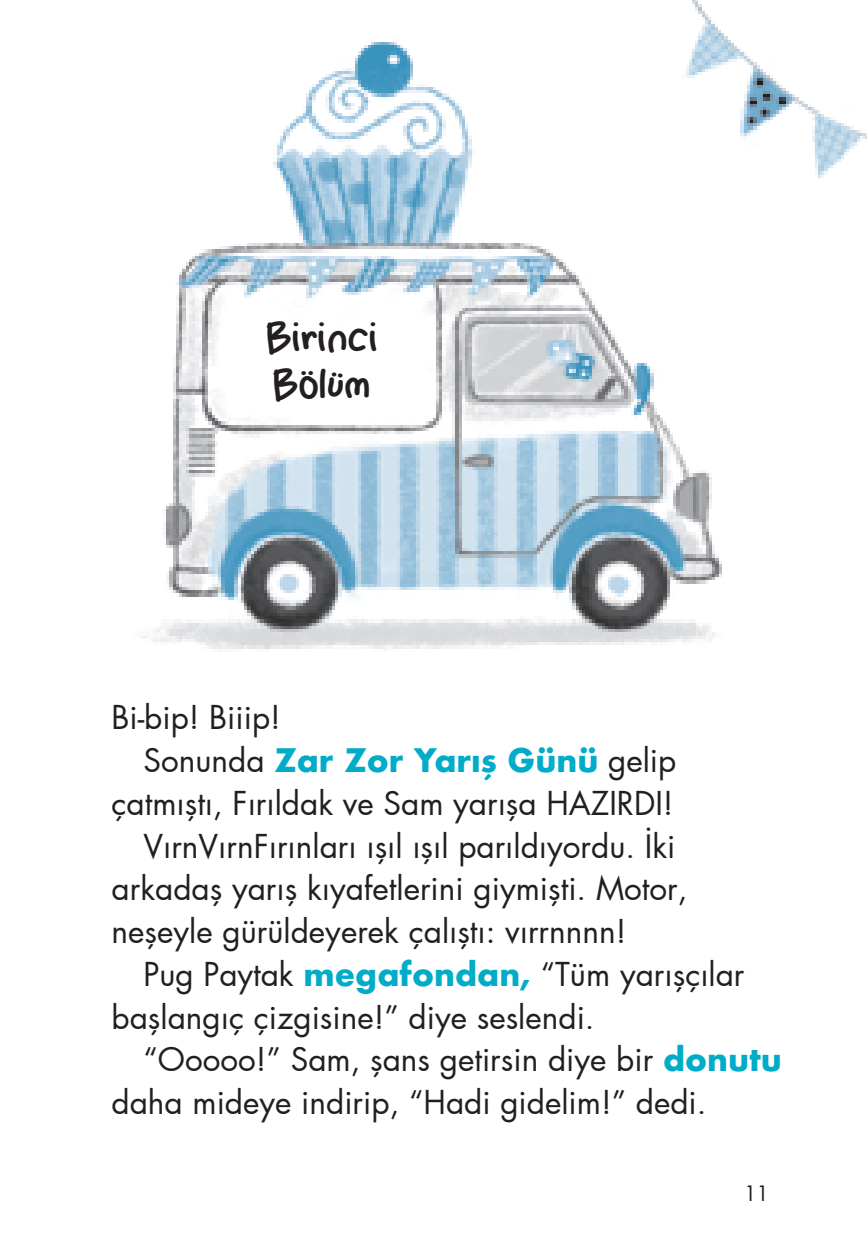
<style>
.page{position:relative;width:867px;height:1257px;background:#fff}
.page>*{position:absolute;margin:0;border:0;box-sizing:border-box;transform-origin:0 0}
.t1{font:40.5px/47.2px "Selenes Handwriting 1";color:#231f20;scale:1.1 1}
.t2{font:31.5px "Futura";color:#231f20}
.t3{font:700 31.5px "Futura";color:#00acc8}
.t4{font:20.25px "Futura";color:#231f20}
.s1{font-weight:400;color:#231f20}
.s2{font-weight:700;color:#00acc8}
</style>
<div class="page">
<img style="left:143px;top:42px;width:579px;height:610px">
<img style="left:659px;top:0;width:207px;height:191px">
<p class="t1" style="left:266px;top:315px;width:103px">Birinci<br>Bölüm</p>
<p class="t2" style="left:112px;top:696px;width:171px">Bi-bip! Biiip!</p>
<p class="t3" style="left:143px;top:737px;width:534px"><span class="s1">Sonunda</span> Zar Zor Yarış Günü <span class="s1">gelip</span></p>
<p class="t2" style="left:112px;top:781px;width:563px">çatmıştı, Fırıldak ve Sam yarışa HAZIRDI!</p>
<p class="t2" style="left:143px;top:824px;width:533px">VırnVırnFırınları ışıl ışıl parıldıyordu. İki</p>
<p class="t2" style="left:112px;top:867px;width:577px">arkadaş yarış kıyafetlerini giymişti. Motor,</p>
<p class="t2" style="left:112px;top:910px;width:516px">neşeyle gürüldeyerek çalıştı: vırrnnnn!</p>
<p class="t2" style="left:143px;top:952px;width:602px">Pug Paytak <span class="s2">megafondan,</span> “Tüm yarışçılar</p>
<p class="t2" style="left:112px;top:995px;width:484px">başlangıç çizgisine!” diye seslendi.</p>
<p class="t2" style="left:143px;top:1038px;width:640px">“Ooooo!” Sam, şans getirsin diye bir <span class="s2">donutu</span></p>
<p class="t2" style="left:112px;top:1080px;width:596px">daha mideye indirip, “Hadi gidelim!” dedi.</p>
<p class="t4" style="left:743px;top:1179px;width:26px">11</p>
</div>
